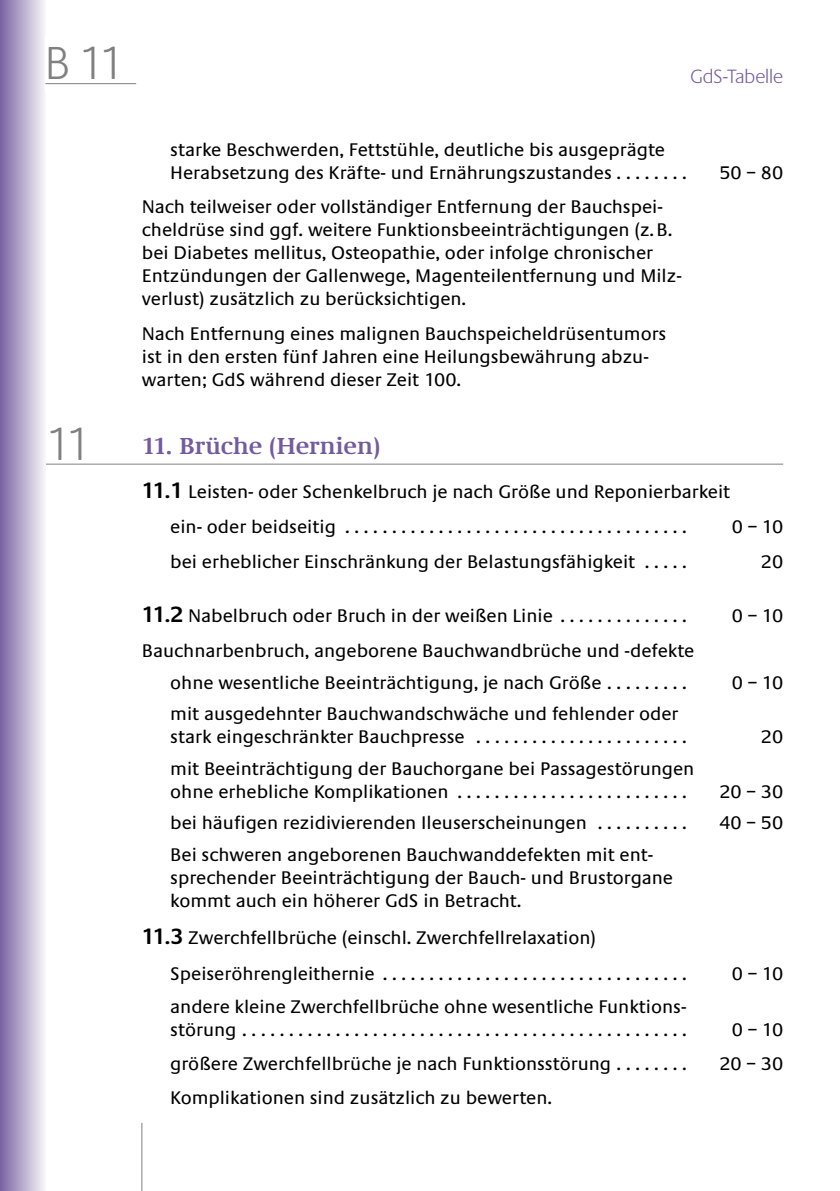
<style>
.page{position:relative;width:840px;height:1191px;background:#fff}
.page>*{position:absolute;margin:0;border:0;box-sizing:border-box;transform-origin:0 0}
.t1{font:300 48px "Praxis EF";color:#808080}
.t2{font:600 24px "Demos EF";color:#745b9f}
.t3{font:300 20px "Praxis EF";color:#745b9f}
.t4{font:19px/23px "Praxis EF";color:#000}
.s1{font-weight:600;font-size:23px}
</style>
<div class="page">
<hr style="left:45px;top:463px;width:737px;height:1px;background:#808080">
<hr style="left:141px;top:1123px;width:1px;height:68px;background:#808080">
<div style="left:0;top:0;width:45px;height:1191px;background:linear-gradient(to right,#7b63a3,#f6f4f9)"></div>
<hr style="left:45px;top:83px;width:91px;height:1px;background:#808080">
<h1 class="t1" style="left:45px;top:46px;width:81px">B 11</h1>
<h1 class="t1" style="left:45px;top:426px;width:47px">11</h1>
<p class="t3" style="left:690px;top:69px;width:94px">GdS-Tabelle</p>
<p class="t4" style="left:170px;top:140px;width:517px">starke Beschwerden, Fettstühle, deutliche bis ausgeprägte<br>Herabsetzung des Kräfte- und Ernährungszustandes . . . . . . . .</p>
<p class="t4" style="left:142px;top:197px;width:541px">Nach teilweiser oder vollständiger Entfernung der Bauchspei&shy;cheldrüse sind ggf. weitere Funktionsbeeinträchtigungen (z.B. bei Diabetes mellitus, Osteopathie, oder infolge chronischer Entzündungen der Gallenwege, Magenteilentfernung und Milz&shy;verlust) zusätzlich zu berücksichtigen.</p>
<p class="t4" style="left:142px;top:324px;width:525px">Nach Entfernung eines malignen Bauchspeicheldrüsentumors ist in den ersten fünf Jahren eine Heilungsbewährung abzu&shy;warten; GdS während dieser Zeit 100.</p>
<p class="t4" style="left:719px;top:163px;width:65px">50 – 80</p>
<p class="t2" style="left:142px;top:431px;width:239px">11. Brüche (Hernien)</p>
<p class="t4" style="left:170px;top:475px;width:561px;line-height:35.4px;text-indent:-28px"><span class="s1">11.1</span> Leisten- oder Schenkelbruch je nach Größe und Reponierbarkeit ein-oderbeidseitig .....................................</p>
<p class="t4" style="left:731px;top:517px;width:53px">0–10</p>
<p class="t4" style="left:170px;top:551px;width:517px">bei erheblicher Einschränkung der Belastungsfähigkeit . . . . .</p>
<p class="t4" style="left:760px;top:551px;width:24px">20</p>
<p class="t4" style="left:142px;top:606px;width:546px"><span class="s1">11.2</span> Nabelbruch oder Bruch in der weißen Linie . . . . . . . . . . . . . .</p>
<p class="t4" style="left:731px;top:606px;width:53px">0–10</p>
<p class="t4" style="left:170px;top:637px;width:525px;line-height:31.6px;text-indent:-28px">Bauchnarbenbruch, angeborene Bauchwandbrüche und -defekte ohne wesentliche Beeinträchtigung, je nach Größe . . . . . . . . .</p>
<p class="t4" style="left:731px;top:672px;width:53px">0–10</p>
<p class="t4" style="left:170px;top:704px;width:517px">mit ausgedehnter Bauchwandschwäche und fehlender oder stark eingeschränkter Bauchpresse . . . . . . . . . . . . . . . . . . . . . . .</p>
<p class="t4" style="left:170px;top:758px;width:525px">mit Beeinträchtigung der Bauchorgane bei Passagestörungen ohneerheblicheKomplikationen .........................</p>
<p class="t4" style="left:760px;top:727px;width:24px">20</p>
<p class="t4" style="left:719px;top:781px;width:65px">20 – 30</p>
<p class="t4" style="left:170px;top:813px;width:517px">bei häufigen rezidivierenden Ileuserscheinungen . . . . . . . . . .</p>
<p class="t4" style="left:719px;top:813px;width:65px">40 – 50</p>
<p class="t4" style="left:170px;top:844px;width:504px">Bei schweren angeborenen Bauchwanddefekten mit ent&shy;sprechender Beeinträchtigung der Bauch- und Brustorgane kommt auch ein höherer GdS in Betracht.</p>
<p class="t4" style="left:170px;top:922px;width:517px;line-height:35.4px;text-indent:-28px"><span class="s1">11.3</span> Zwerchfellbrüche (einschl. Zwerchfellrelaxation)<br>Speiseröhrengleithernie .................................</p>
<p class="t4" style="left:731px;top:963px;width:53px">0–10</p>
<p class="t4" style="left:170px;top:997px;width:517px">andere kleine Zwerchfellbrüche ohne wesentliche Funktions&shy;störung................................................</p>
<p class="t4" style="left:731px;top:1020px;width:53px">0–10</p>
<p class="t4" style="left:170px;top:1053px;width:517px">größere Zwerchfellbrüche je nach Funktionsstörung . . . . . . . .</p>
<p class="t4" style="left:719px;top:1053px;width:65px">20 – 30</p>
<p class="t4" style="left:170px;top:1087px;width:383px">Komplikationen sind zusätzlich zu bewerten.</p>
</div>
